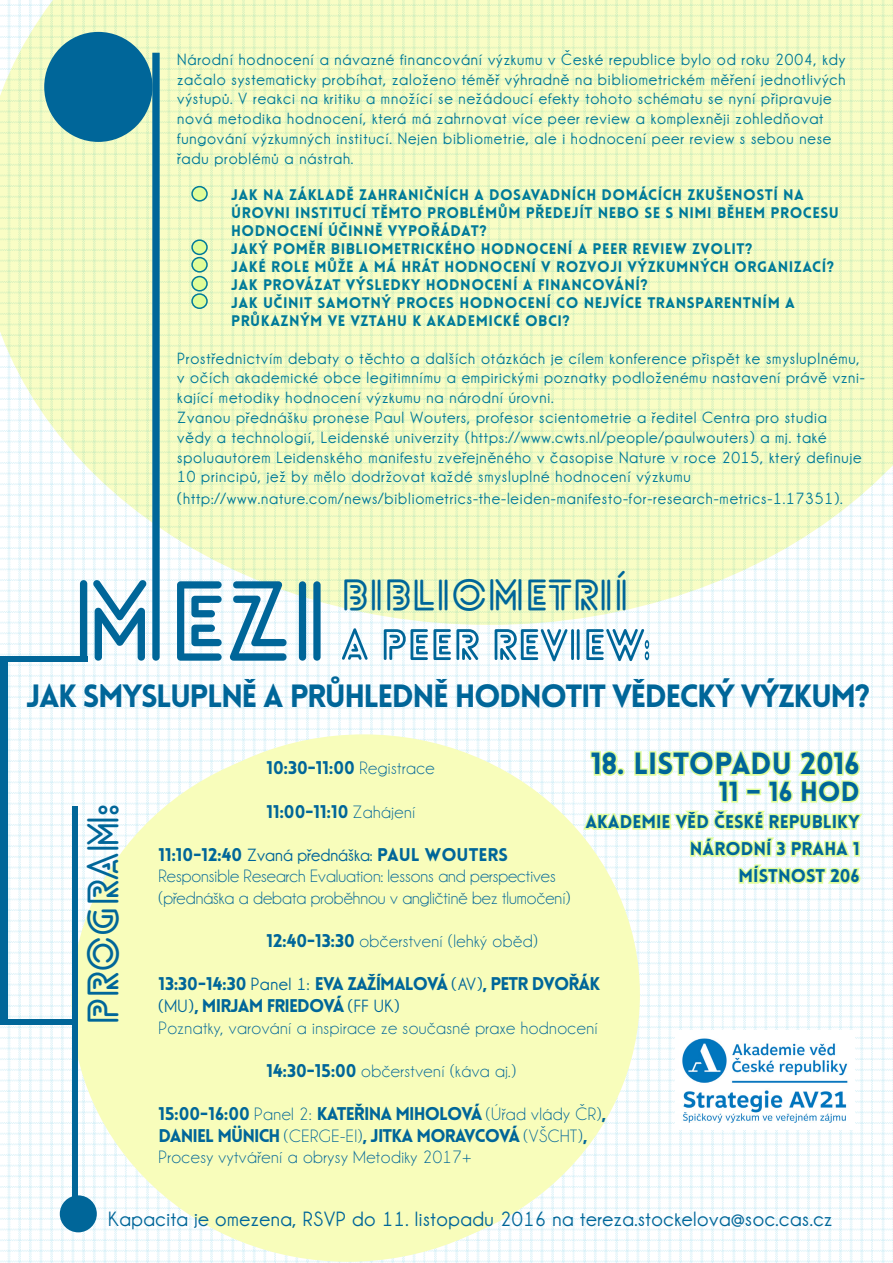
<style>
.page{position:relative;width:893px;height:1263px;background:#fff}
.page>*{position:absolute;margin:0;border:0;box-sizing:border-box;transform-origin:0 0}
.t1{font:700 42px "Lovelo Line";color:#069}
.t2{font:900 31.5px "Lovelo";letter-spacing:-.05em;color:#069}
.t3{font:900 30px "Lovelo";color:#069}
.t4{font:900 27px "Lovelo";color:#069}
.t5{font:700 21px "Champagne&Limousines";letter-spacing:.025em;color:#069}
.t6{font:900 18px/21.6px "Lovelo";letter-spacing:-.05em;color:#069}
.t7{font:18px "Champagne&Limousines";letter-spacing:.025em;color:#069}
.t8{font:18px/21.6px "Champagne&Limousines";color:#069}
.t9{font:900 18px/27px "Lovelo";color:#069;text-align:right}
.t10{font:900 18px "Lovelo";letter-spacing:-.025em;color:#069}
.t11{font:700 16.5px/19.8px "Champagne&Limousines";letter-spacing:.05em;color:#007a99}
.t12{font:900 15px/18px "Lovelo";letter-spacing:.03em;color:#007a99}
.s1{font-family:"Champagne&Limousines";font-weight:400}
.s2{font-family:"Champagne&Limousines";font-weight:700}
.s3{font-family:"Lovelo";font-weight:900}
</style>
<div class="page">
<img style="left:0;top:0;width:893px;height:1263px">
<svg style="left:80px;top:53px;width:569px;height:609px;background:#e6f3c6"></svg>
<div style="left:0;top:656px;width:87px;height:6px;background:#069"></div>
<div style="left:0;top:662px;width:7px;height:363px;background:#069"></div>
<div style="left:7px;top:1019px;width:86px;height:6px;background:#069"></div>
<div style="left:72px;top:741px;width:552px;height:521px;background:#f8fdbb;border-radius:50%"></div>
<img style="left:676px;top:1030px;width:178px;height:100px">
<div style="left:87px;top:734px;width:553px;height:521px;background:#f8fdbb;border-radius:50%"></div>
<div style="left:72px;top:806px;width:6px;height:395px;background:#069"></div>
<div style="left:192px;top:187px;width:15px;height:14px;background:#e1fd99;border-radius:50%"></div>
<div style="left:191px;top:186px;width:17px;height:16px;border:2px solid #007a99;border-radius:50%"></div>
<div style="left:192px;top:240px;width:15px;height:14px;background:#e1fd99;border-radius:50%"></div>
<div style="left:191px;top:239px;width:17px;height:16px;border:2px solid #007a99;border-radius:50%"></div>
<div style="left:192px;top:258px;width:15px;height:14px;background:#e1fd99;border-radius:50%"></div>
<div style="left:191px;top:257px;width:17px;height:16px;border:2px solid #007a99;border-radius:50%"></div>
<div style="left:192px;top:277px;width:15px;height:14px;background:#e1fd99;border-radius:50%"></div>
<div style="left:191px;top:276px;width:17px;height:16px;border:2px solid #007a99;border-radius:50%"></div>
<div style="left:192px;top:294px;width:15px;height:14px;background:#e1fd99;border-radius:50%"></div>
<div style="left:191px;top:293px;width:17px;height:16px;border:2px solid #007a99;border-radius:50%"></div>
<div style="left:44px;top:32px;width:109px;height:110px;background:#069;border-radius:50%"></div>
<div style="left:60px;top:1195px;width:37px;height:37px;background:#069;border-radius:50%"></div>
<svg style="left:582px;top:749px;width:283px;height:136px"></svg>
<p class="t11" style="left:177px;top:49px;width:670px">Národní hodnocení a návazné financování výzkumu v České republice bylo od roku 2004, kdy začalo systematicky probíhat, založeno téměř výhradně na bibliometrickém měření jednotlivých výstupů. V reakci na kritiku a množící se nežádoucí efekty tohoto schématu se nyní připravuje nová metodika hodnocení, která má zahrnovat více peer review a komplexněji zohledňovat fungování výzkumných institucí. Nejen bibliometrie, ale i hodnocení peer review s sebou nese řadu problémů a nástrah.</p>
<p class="t12" style="left:231px;top:186px;width:609px">JAK NA ZÁKLADĚ ZAHRANIČNÍCH A DOSAVADNÍCH DOMÁCÍCH ZKUŠENOSTÍ NA ÚROVNI INSTITUCÍ TĚMTO PROBLÉMŮM PŘEDEJÍT NEBO SE S NIMI BĚHEM PROCESU HODNOCENÍ ÚČINNĚ VYPOŘÁDAT?<br>JAKÝ POMĚR BIBLIOMETRICKÉHO HODNOCENÍ A PEER REVIEW ZVOLIT?<br>JAKÉ ROLE MŮŽE A MÁ HRÁT HODNOCENÍ V ROZVOJI VÝZKUMNÝCH ORGANIZACÍ?<br>JAK PROVÁZAT VÝSLEDKY HODNOCENÍ A FINANCOVÁNÍ?<br>JAK UČINIT SAMOTNÝ PROCES HODNOCENÍ CO NEJVÍCE TRANSPARENTNÍM A PRŮKAZNÝM VE VZTAHU K AKADEMICKÉ OBCI?</p>
<p class="t11" style="left:177px;top:348px;width:689px">Prostřednictvím debaty o těchto a dalších otázkách je cílem konference přispět ke smysluplnému, v očích akademické obce legitimnímu a empirickými poznatky podloženému nastavení právě vzni&shy;kající metodiky hodnocení výzkumu na národní úrovni.<br>Zvanou přednášku pronese Paul Wouters, profesor scientometrie a ředitel Centra pro studia vědy a technologií, Leidenské univerzity (https://www.cwts.nl/people/paulwouters) a mj. také spoluautorem Leidenského manifestu zveřejněného v časopise Nature v roce 2015, který definuje 10 principů, jež by mělo dodržovat každé smysluplné hodnocení výzkumu</p>
<p class="t11" style="left:177px;top:488px;width:667px">(http://www.nature.com/news/bibliometrics-the-leiden-manifesto-for-research-metrics-1.17351).</p>
<h1 class="t1" style="left:341px;top:569px;width:289px">BIBLIOMETRIÍ</h1>
<h2 class="t2" style="left:26px;top:676px;width:845px">JAK SMYSLUPLNĚ A PRŮHLEDNĚ HODNOTIT VĚDECKÝ VÝZKUM?</h2>
<h1 class="t1" style="left:77px;top:1025px;width:222px;rotate:-90deg">PROGRAM:</h1>
<h3 class="t3" style="left:591px;top:745px;width:270px">18. LISTOPADU 2016</h3>
<h3 class="t4" style="left:719px;top:775px;width:142px">11 – 16 HOD</h3>
<p class="t9" style="left:585px;top:808px;width:276px">AKADEMIE VĚD ČESKÉ REPUBLIKY<br>NÁRODNÍ 3 PRAHA 1<br>MÍSTNOST 206</p>
<p class="t10" style="left:266px;top:757px;width:170px">10:30-11:00 <span class="s1">Registrace</span></p>
<p class="t10" style="left:266px;top:800px;width:150px">11:00-11:10 <span class="s1">Zahájení</span></p>
<p class="t9" style="left:158px;top:841px;width:351px">11:10-12:40 <span class="s2">Zvaná přednáška:</span> PAUL WOUTERS</p>
<p class="t8" style="left:158px;top:865px;width:413px">Responsible Research Evaluation: lessons and perspectives (přednáška a debata proběhnou v angličtině bez tlumočení)</p>
<p class="t7" style="left:266px;top:931px;width:273px"><span class="s3">12:40-13:30</span> občerstvení (lehký oběd)</p>
<p class="t6" style="left:158px;top:973px;width:443px">13:30-14:30 <span class="s2">Panel 1:</span> EVA ZAŽÍMALOVÁ <span class="s2">(AV)</span>, PETR DVOŘÁK <span class="s2">(MU)</span>, MIRJAM FRIEDOVÁ <span class="s2">(FF UK)</span></p>
<p class="t7" style="left:158px;top:1017px;width:441px">Poznatky, varování a inspirace ze současné praxe hodnocení</p>
<p class="t7" style="left:266px;top:1060px;width:251px"><span class="s3">14:30-15:00</span> občerstvení (káva aj.)</p>
<p class="t6" style="left:158px;top:1103px;width:449px">15:00-16:00 <span class="s1">Panel 2:</span> KATEŘINA MIHOLOVÁ <span class="s1">(Úřad vlády ČR)</span>,<br>DANIEL MÜNICH <span class="s1">(CERGE-EI)</span>, JITKA MORAVCOVÁ <span class="s1">(VŠCHT)</span>,</p>
<p class="t7" style="left:158px;top:1147px;width:315px">Procesy vytváření a obrysy Metodiky 2017+</p>
<p class="t5" style="left:108px;top:1207px;width:725px">Kapacita je omezena, RSVP do 11. listopadu 2016 na tereza.stockelova@soc.cas.cz</p>
</div>
